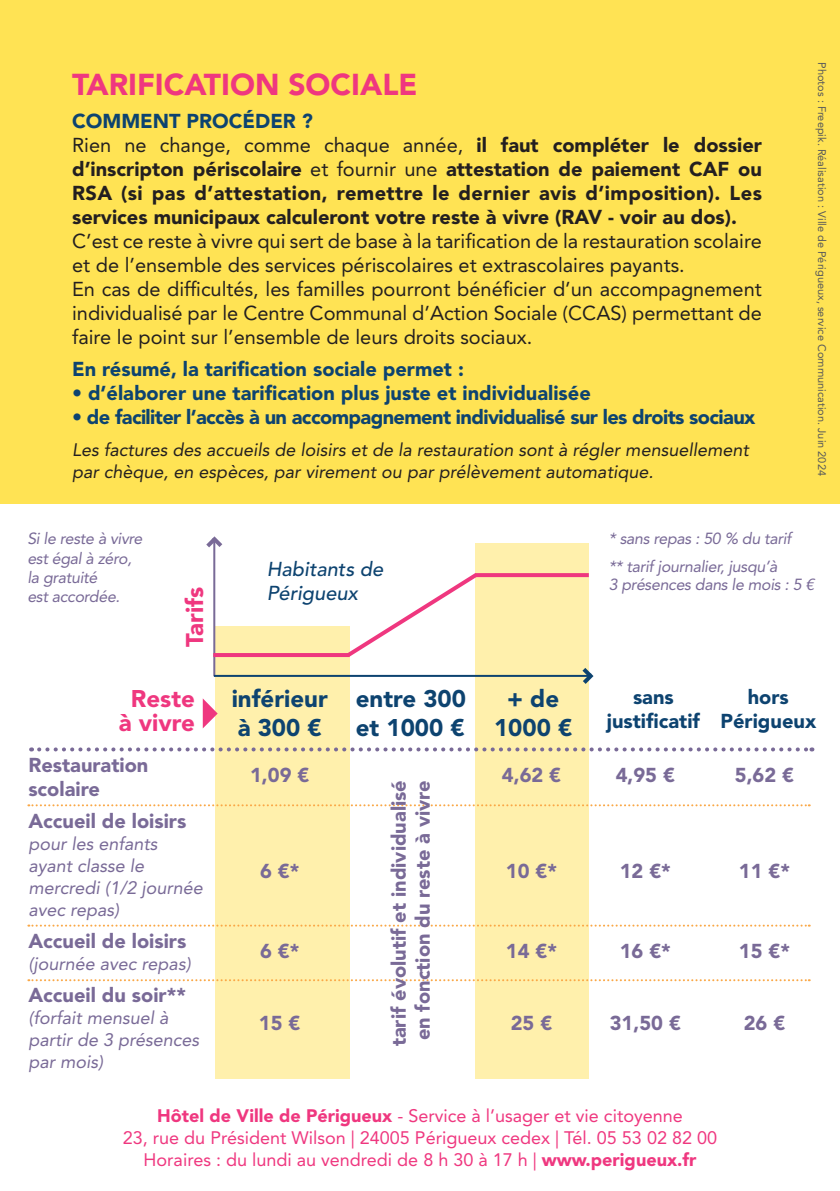
<style>
.page{position:relative;width:840px;height:1191px;background:#fff}
.page>*{position:absolute;margin:0;border:0;box-sizing:border-box;transform-origin:0 0}
.t1{font:900 30px "Avenir LT Std";color:#ef377f}
.t2{font:900 24px/28.8px "Avenir LT Std";color:#0d4370}
.t3{font:900 24px "Avenir LT Std";color:#ef377f}
.t4{font:20px/24px "Avenir LT Std";color:#231f20}
.t5{font:900 20px/24px "Avenir LT Std";color:#231f20;text-align:justify}
.t6{font:900 20px/24px "Avenir LT Std";color:#796a97}
.t7{font:900 20px "Avenir LT Std";color:#0d4370}
.t8{font:900 20px "Avenir LT Std";letter-spacing:-.03em;color:#0d4370}
.t9{font:italic 500 20px/24px "Avenir LT Std";color:#0d4370}
.t10{font:18px "Avenir LT Std";color:#ef377f}
.t11{font:italic 18px/21.6px "Avenir LT Std";color:#231f20}
.t12{font:italic 18px/22px "Avenir LT Std";color:#796a97}
.t13{font:italic 16px/19.2px "Avenir LT Std";letter-spacing:-.02em;color:#796a97}
.t14{font:11px "Avenir LT Std";color:#57585a}
.s1{font-weight:400}
.s2{font-weight:900}
</style>
<div class="page">
<div style="left:0;top:0;width:839px;height:503px;background:#ffe354"></div>
<svg style="left:206px;top:536px;width:17px;height:15px"></svg>
<div style="left:475px;top:543px;width:113px;height:535px;background:#fff0ac"></div>
<div style="left:215px;top:626px;width:134px;height:452px;background:#fff0ac"></div>
<hr style="left:213px;top:542px;width:2px;height:134px;background:#796a97">
<hr style="left:214px;top:675px;width:374px;height:2px;background:#0d4370">
<hr style="left:213px;top:653px;width:136px;height:4px;background:#ef377f">
<svg style="left:481px;top:573px;width:107px;height:4px"></svg>
<svg style="left:348px;top:573px;width:133px;height:88px"></svg>
<svg style="left:28px;top:804px;width:781px;height:2px"></svg>
<svg style="left:28px;top:924px;width:781px;height:2px"></svg>
<svg style="left:28px;top:979px;width:781px;height:2px"></svg>
<svg style="left:578px;top:663px;width:16px;height:25px"></svg>
<svg style="left:39px;top:747px;width:773px;height:4px"></svg>
<svg style="left:203px;top:698px;width:14px;height:30px"></svg>
<p class="t1" style="left:72px;top:66px;width:346px">TARIFICATION SOCIALE</p>
<p class="t7" style="left:72px;top:109px;width:242px">COMMENT PROCÉDER ?</p>
<p class="t5" style="left:72px;top:133px;width:691px"><span class="s1">Rien ne change, comme chaque année,</span> il faut compléter le dossier d’inscripton périscolaire <span class="s1">et fournir une</span> attestation de paiement CAF ou RSA (si pas d’attestation, remettre le dernier avis d’imposition). Les services municipaux calculeront votre reste à vivre (RAV - voir au dos).</p>
<p class="t4" style="left:72px;top:229px;width:691px">C’est ce reste à vivre qui sert de base à la tarification de la restauration scolaire et de l’ensemble des services périscolaires et extrascolaires payants.</p>
<p class="t4" style="left:72px;top:277px;width:691px;text-align:justify">En cas de difficultés, les familles pourront bénéficier d’un accompagnement individualisé par le Centre Communal d’Action Sociale (CCAS) permettant de faire le point sur l’ensemble de leurs droits sociaux.</p>
<p class="t7" style="left:72px;top:357px;width:393px">En résumé, la tarification sociale permet :</p>
<p class="t7" style="left:72px;top:381px;width:520px">• d’élaborer une tarification plus juste et individualisée</p>
<p class="t8" style="left:72px;top:405px;width:684px">• de faciliter l’accès à un accompagnement individualisé sur les droits sociaux</p>
<p class="t11" style="left:72px;top:439px;width:677px">Les factures des accueils de loisirs et de la restauration sont à régler mensuellement par chèque, en espèces, par virement ou par prélèvement automatique.</p>
<p class="t14" style="left:828px;top:62px;width:415px;rotate:90deg">Photos : Freepik. Réalisation : Ville de Périgueux, service Communication. Juin 2024</p>
<p class="t13" style="left:27px;top:529px;width:116px">Si le reste à vivre est égal à zéro, la gratuité</p>
<p class="t13" style="left:27px;top:587px;width:94px">est accordée.</p>
<p class="t3" style="left:180px;top:647px;width:62px;rotate:-90deg">Tarifs</p>
<p class="t3" style="left:131px;top:684px;width:65px">Reste</p>
<p class="t3" style="left:119px;top:708px;width:78px">à vivre</p>
<p class="t6" style="left:28px;top:753px;width:121px">Restauration scolaire</p>
<p class="t6" style="left:28px;top:809px;width:159px">Accueil de loisirs</p>
<p class="t12" style="left:28px;top:833px;width:131px">pour les enfants</p>
<p class="t12" style="left:28px;top:855px;width:176px">ayant classe le mercredi (1/2 journée avec repas)</p>
<p class="t6" style="left:28px;top:929px;width:159px">Accueil de loisirs</p>
<p class="t12" style="left:28px;top:952px;width:164px">(journée avec repas)</p>
<p class="t6" style="left:28px;top:982px;width:159px">Accueil du soir**</p>
<p class="t12" style="left:28px;top:1006px;width:142px">(forfait mensuel à</p>
<p class="t12" style="left:28px;top:1028px;width:172px">partir de 3 présences</p>
<p class="t12" style="left:28px;top:1050px;width:76px">par mois)</p>
<p class="t9" style="left:266px;top:557px;width:118px">Habitants de<br>Périgueux</p>
<p class="t2" style="left:231px;top:684px;width:97px">inférieur</p>
<p class="t2" style="left:237px;top:713px;width:85px">à 300 €</p>
<p class="t6" style="left:250px;top:763px;width:61px">1,09 €</p>
<p class="t6" style="left:260px;top:859px;width:41px">6 €*</p>
<p class="t6" style="left:260px;top:939px;width:41px">6 €*</p>
<p class="t6" style="left:259px;top:1011px;width:43px">15 €</p>
<p class="t2" style="left:355px;top:684px;width:112px">entre 300 et 1000 €</p>
<p class="t6" style="left:386px;top:1046px;width:267px;rotate:-90deg">tarif évolutif et individualisé</p>
<p class="t6" style="left:410px;top:1040px;width:261px;rotate:-90deg">en fonction du reste à vivre</p>
<p class="t2" style="left:507px;top:684px;width:53px">+ de</p>
<p class="t2" style="left:494px;top:713px;width:80px">1000 €</p>
<p class="t6" style="left:501px;top:763px;width:61px">4,62 €</p>
<p class="t6" style="left:505px;top:859px;width:53px">10 €*</p>
<p class="t6" style="left:505px;top:939px;width:53px">14 €*</p>
<p class="t6" style="left:510px;top:1011px;width:43px">25 €</p>
<p class="t13" style="left:608px;top:529px;width:184px">* sans repas : 50 % du tarif</p>
<p class="t13" style="left:608px;top:557px;width:170px">** tarif journalier, jusqu’à</p>
<p class="t13" style="left:608px;top:575px;width:207px">3 présences dans le mois : 5 €</p>
<p class="t7" style="left:632px;top:685px;width:42px">sans</p>
<p class="t7" style="left:606px;top:709px;width:94px">justificatif</p>
<p class="t6" style="left:615px;top:763px;width:61px">4,95 €</p>
<p class="t7" style="left:747px;top:685px;width:43px">hors</p>
<p class="t7" style="left:720px;top:709px;width:97px">Périgueux</p>
<p class="t6" style="left:734px;top:763px;width:61px">5,62 €</p>
<p class="t6" style="left:619px;top:859px;width:53px">12 €*</p>
<p class="t6" style="left:738px;top:859px;width:53px">11 €*</p>
<p class="t6" style="left:619px;top:939px;width:53px">16 €*</p>
<p class="t6" style="left:738px;top:939px;width:53px">15 €*</p>
<p class="t6" style="left:609px;top:1011px;width:73px">31,50 €</p>
<p class="t6" style="left:743px;top:1011px;width:43px">26 €</p>
<p class="t10" style="left:157px;top:1105px;width:527px"><span class="s2">Hôtel de Ville de Périgueux</span> - Service à l’usager et vie citoyenne</p>
<p class="t10" style="left:123px;top:1127px;width:595px">23, rue du Président Wilson | 24005 Périgueux cedex | Tél. 05 53 02 82 00</p>
<p class="t10" style="left:143px;top:1148px;width:554px">Horaires : du lundi au vendredi de 8 h 30 à 17 h | <span class="s2">www.perigueux.fr</span></p>
</div>
